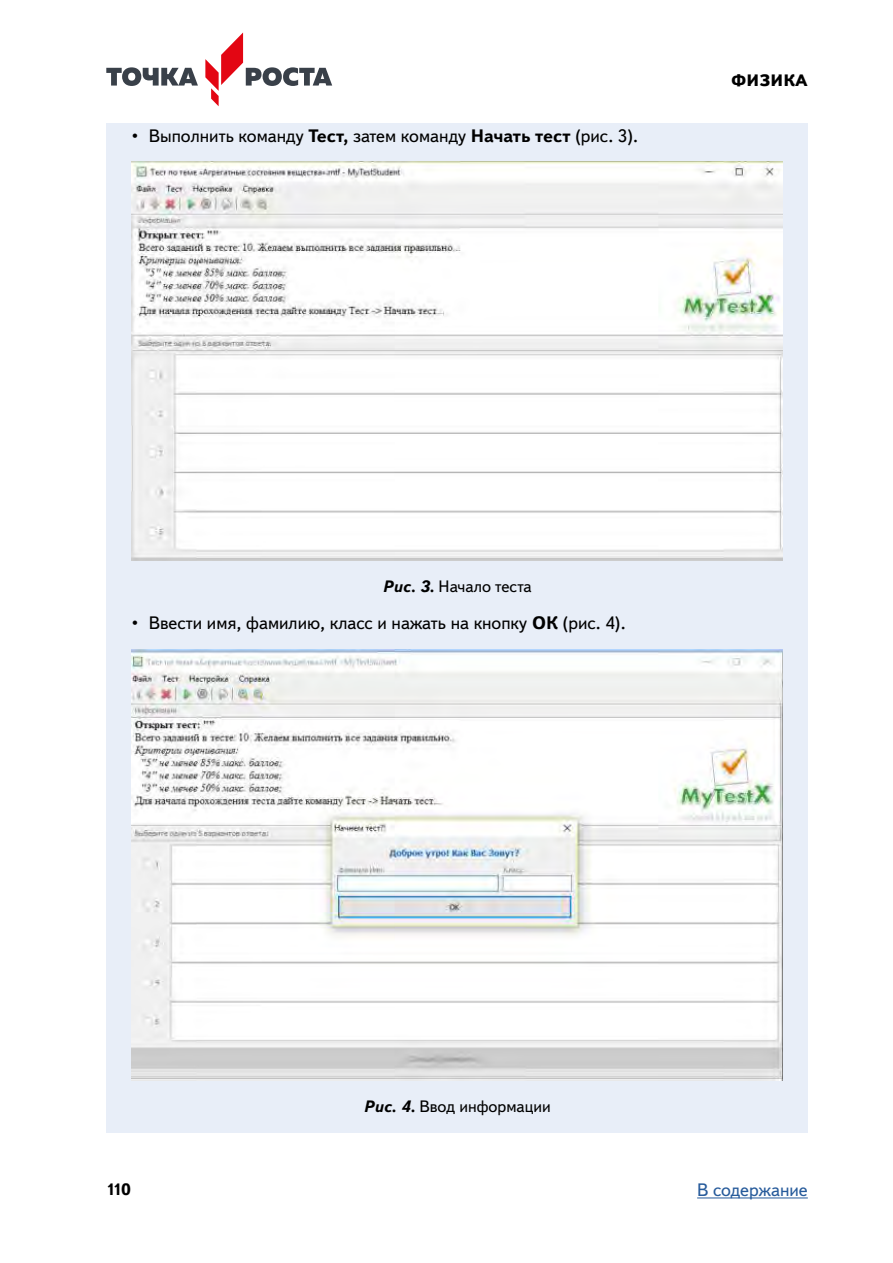
<style>
.page{position:relative;width:893px;height:1263px;background:#fff}
.page>*{position:absolute;margin:0;border:0;box-sizing:border-box;transform-origin:0 0}
.t1{font:18px "Textbook New";color:#000}
.t2{font:18px "Textbook New";color:#275b9b}
.t3{font:16.5px "Textbook New";color:#000}
.t4{font:800 16.5px "Textbook New";letter-spacing:.01em;color:#000}
.t5{font:700 16.5px "Textbook New";color:#000}
.s1{font-weight:700}
.s2{font-weight:700;font-style:italic}
</style>
<div class="page">
<hr style="left:697px;top:1197px;width:111px;height:1px;background:#275b9b">
<svg style="left:106px;top:67px;width:92px;height:19px"></svg>
<svg style="left:205px;top:32px;width:127px;height:74px"></svg>
<div style="left:106px;top:123px;width:702px;height:31px;background:#e8eef8"></div>
<div style="left:106px;top:145px;width:702px;height:428px;background:#e8eef8"></div>
<div style="left:106px;top:570px;width:702px;height:42px;background:#e8eef8"></div>
<div style="left:106px;top:611px;width:702px;height:30px;background:#e8eef8"></div>
<div style="left:106px;top:633px;width:702px;height:460px;background:#e8eef8"></div>
<div style="left:106px;top:1090px;width:702px;height:42px;background:#e8eef8"></div>
<img style="left:132px;top:162px;width:650px;height:398px">
<img style="left:132px;top:649px;width:650px;height:431px">
<p class="t1" style="left:132px;top:124px;width:508px">• Выполнить команду <span class="s1">Тест,</span> затем команду <span class="s1">Начать тест</span> (рис. 3).</p>
<p class="t4" style="left:731px;top:70px;width:78px">ФИЗИКА</p>
<p class="t3" style="left:383px;top:576px;width:150px"><span class="s2">Рис. 3.</span> Начало теста</p>
<p class="t1" style="left:132px;top:612px;width:495px">• Ввести имя, фамилию, класс и нажать на кнопку <span class="s1">ОК</span> (рис. 4).</p>
<p class="t3" style="left:364px;top:1096px;width:189px"><span class="s2">Рис. 4.</span> Ввод информации</p>
<p class="t5" style="left:106px;top:1179px;width:26px">110</p>
<p class="t2" style="left:697px;top:1179px;width:112px">В содержание</p>
</div>
